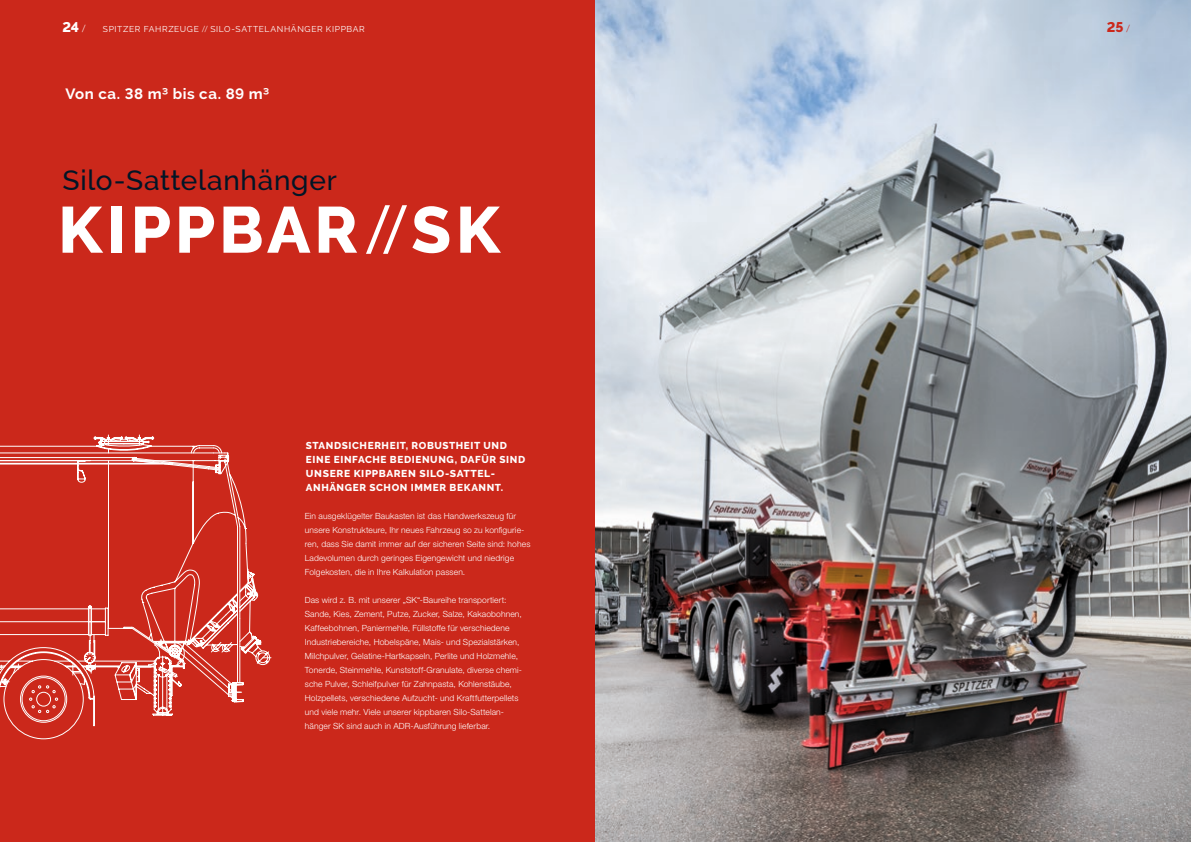
<style>
.page{position:relative;width:1191px;height:842px;background:#fff}
.page>*{position:absolute;margin:0;border:0;box-sizing:border-box;transform-origin:0 0}
.t1{font:800 65px "Raleway";letter-spacing:.055em;color:#fff}
.t2{font:500 28px "Raleway";letter-spacing:.025em;color:#021526}
.t3{font:700 15px "Raleway";letter-spacing:.03em;color:#fff}
.t4{font:800 14px "Raleway";color:#fff}
.t5{font:800 14px "Raleway";color:#cb281b}
.t6{font:800 10px/14px "Raleway";letter-spacing:.06em;color:#fff}
.t7{font:300 8.5px/14px "Helvetica Neue LT Std";letter-spacing:.015em;color:#fff}
.t8{font:8.5px "Raleway";letter-spacing:.075em;color:#fff}
.s1{font-family:"Helvetica Neue LT Std";font-weight:300;font-size:10px}
.s2{font-family:"Helvetica Neue LT Std";font-weight:300}
.s3{font-family:"Helvetica Neue LT Std";font-weight:400}
</style>
<div class="page">
<div style="left:0;top:0;width:595px;height:842px;background:#cb281b"></div>
<svg style="left:0;top:434px;width:272px;height:306px"></svg>
<img style="left:595px;top:0;width:596px;height:842px">
<h3 class="t4" style="left:62px;top:19px;width:25px">24 <span class="s1">/</span></h3>
<h3 class="t5" style="left:1106px;top:19px;width:25px">25 <span class="s1">/</span></h3>
<p class="t8" style="left:103px;top:24px;width:263px">SPITZER FAHRZEUGE <span class="s2">//</span> SILO-SATTELANHÄNGER KIPPBAR</p>
<h3 class="t3" style="left:65px;top:85px;width:205px">Von ca. 38 m³ bis ca. 89 m³</h3>
<h2 class="t2" style="left:62px;top:164px;width:276px">Silo-Sattelanhänger</h2>
<h1 class="t1" style="left:58px;top:193px;width:443px">KIPPBAR<span class="s3">//</span>SK</h1>
<p class="t6" style="left:306px;top:438px;width:221px">STANDSICHERHEIT, ROBUSTHEIT UND EINE EINFACHE BEDIENUNG, DAFÜR SIND UNSERE KIPPBAREN SILO-SATTEL-ANHÄNGER SCHON IMMER BEKANNT.</p>
<p class="t7" style="left:305px;top:508px;width:227px">Ein ausgeklügelter Baukasten ist das Handwerkszeug für unsere Konstrukteure, Ihr neues Fahrzeug so zu konfigurie&shy;ren, dass Sie damit immer auf der sicheren Seite sind: hohes Ladevolumen durch geringes Eigengewicht und niedrige Folgekosten, die in Ihre Kalkulation passen.</p>
<p class="t7" style="left:305px;top:592px;width:219px">Das wird z. B. mit unserer „SK“-Baureihe transportiert:<br>Sande, Kies, Zement, Putze, Zucker, Salze, Kakaobohnen, Kaffeebohnen, Paniermehle, Füllstoffe für verschiedene Industriebereiche, Hobelspäne, Mais- und Spezialstärken, Milchpulver, Gelatine-Hartkapseln, Perlite und Holzmehle, Tonerde, Steinmehle, Kunststoff-Granulate, diverse chemi&shy;sche Pulver, Schleifpulver für Zahnpasta, Kohlenstäube, Holzpellets, verschiedene Aufzucht- und Kraftfutterpellets und viele mehr. Viele unserer kippbaren Silo-Sattelan&shy;hänger SK sind auch in ADR-Ausführung lieferbar.</p>
</div>
